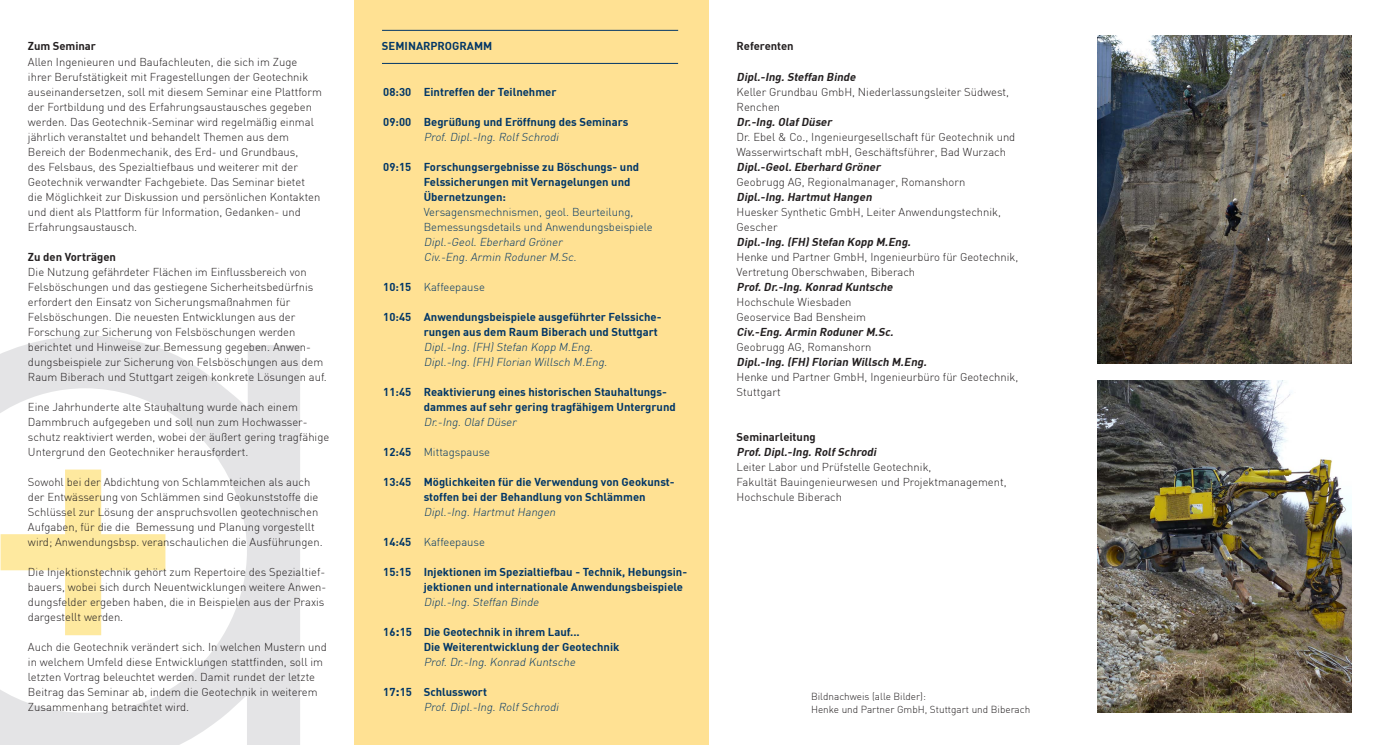
<style>
.page{position:relative;width:1397px;height:745px;background:#fff}
.page>*{position:absolute;margin:0;border:0;box-sizing:border-box;transform-origin:0 0}
.copy{font:300 11.25px/15px "DIN";color:#231f20}
.copy-2{font:700 11.25px/15px "DIN";color:#003667}
.copy-3{font:italic 300 11.25px "DIN";color:#003667}
.t1{font:italic 700 11.25px "DIN";color:#231f20}
.copy-4{font:300 11.25px/15px "DIN";color:#003667}
.copy-5{font:700 11.25px "DIN";color:#231f20}
.Zwischentext{font:700 11.25px "DIN";color:#003667}
.Überschrift{font:700 11.25px "DIN";color:#003667}
.Zwischentext-2{font:300 11.25px "DIN";color:#003667}
.t2{font:300 10px "DIN";color:#231f20}
.s1{font-size:13.75px}
</style>
<div class="page">
<div style="left:354px;top:0;width:355px;height:744px;background:#ffe193"></div>
<svg style="left:0;top:335px;width:300px;height:409px;fill:#e4e4e6"></svg>
<svg style="left:1px;top:469px;width:164px;height:165px"></svg>
<img style="left:1097px;top:380px;width:254px;height:331px">
<img style="left:1097px;top:35px;width:254px;height:328px">
<hr style="left:382px;top:63px;width:296px;height:1px;background:#003667">
<hr style="left:382px;top:30px;width:296px;height:1px;background:#003667">
<p class="copy-5" style="left:28px;top:39px;width:69px">Zum Seminar</p>
<p class="copy" style="left:28px;top:54px;width:295px">Allen Ingenieuren und Baufachleuten, die sich im Zuge ihrer Berufstätigkeit mit Fragestellungen der Geotechnik auseinandersetzen, soll mit diesem Seminar eine Plattform der Fortbildung und des Erfahrungsaustausches gegeben werden. Das Geotechnik-Seminar wird regelmäßig einmal jährlich veranstaltet und behandelt Themen aus dem Bereich der Bodenmechanik, des Erd- und Grundbaus,<br>des Felsbaus, des Spezialtiefbaus und weiterer mit der Geotechnik verwandter Fachgebiete. Das Seminar bietet die Möglichkeit zur Diskussion und persönlichen Kontakten und dient als Plattform für Information, Gedanken- und Erfahrungsaustausch.</p>
<p class="copy-5" style="left:28px;top:249px;width:90px">Zu den Vorträgen</p>
<p class="copy" style="left:28px;top:264px;width:300px">Die Nutzung gefährdeter Flächen im Einflussbereich von Felsböschungen und das gestiegene Sicherheitsbedürfnis erfordert den Einsatz von Sicherungsmaßnahmen für Felsböschungen. Die neuesten Entwicklungen aus der Forschung zur Sicherung von Felsböschungen werden berichtet und Hinweise zur Bemessung gegeben. Anwen&shy;dungsbeispiele zur Sicherung von Felsböschungen aus dem Raum Biberach und Stuttgart zeigen konkrete Lösungen auf.</p>
<p class="copy" style="left:28px;top:399px;width:303px">Eine Jahrhunderte alte Stauhaltung wurde nach einem Dammbruch aufgegeben und soll nun zum Hochwasser&shy;schutz reaktiviert werden, wobei der äußert gering tragfähige Untergrund den Geotechniker herausfordert.</p>
<p class="copy" style="left:28px;top:474px;width:296px">Sowohl bei der Abdichtung von Schlammteichen als auch der Entwässerung von Schlämmen sind Geokunststoffe die Schlüssel zur Lösung der anspruchsvollen geotechnischen Aufgaben, für die die Bemessung und Planung vorgestellt wird; Anwendungsbsp. veranschaulichen die Ausführungen.</p>
<p class="copy" style="left:28px;top:564px;width:300px">Die Injektionstechnik gehört zum Repertoire des Spezialtief&shy;bauers, wobei sich durch Neuentwicklungen weitere Anwen&shy;dungsfelder ergeben haben, die in Beispielen aus der Praxis dargestellt werden.</p>
<p class="copy" style="left:28px;top:639px;width:300px">Auch die Geotechnik verändert sich. In welchen Mustern und in welchem Umfeld diese Entwicklungen stattfinden, soll im letzten Vortrag beleuchtet werden. Damit rundet der letzte Beitrag das Seminar ab, indem die Geotechnik in weiterem Zusammenhang betrachtet wird.</p>
<p class="copy-2" style="left:382px;top:38px;width:112px">SEMINARPROGRAMM</p>
<p class="Überschrift" style="left:423px;top:84px;width:134px">Eintreffen der Teilnehmer</p>
<p class="Zwischentext" style="left:423px;top:114px;width:206px">Begrüßung und Eröffnung des Seminars</p>
<p class="copy-3" style="left:423px;top:129px;width:139px">Prof.Dipl.-Ing.RolfSchrodi</p>
<p class="copy-2" style="left:423px;top:158px;width:217px">Forschungsergebnisse zu Böschungs- und</p>
<p class="copy-2" style="left:423px;top:173px;width:208px">Felssicherungen mit Vernagelungen und</p>
<p class="copy-2" style="left:423px;top:188px;width:84px">Übernetzungen:</p>
<p class="copy-4" style="left:423px;top:204px;width:230px">Versagensmechnismen, geol. Beurteilung,<br>Bemessungsdetails und Anwendungsbeispiele</p>
<p class="copy-3" style="left:423px;top:234px;width:142px">Dipl.-Geol.Eberhard Gröner</p>
<p class="copy-3" style="left:423px;top:249px;width:156px">Civ.-Eng.Armin Roduner M.Sc.</p>
<p class="copy-4" style="left:423px;top:279px;width:63px">Kaffeepause</p>
<p class="copy-2" style="left:423px;top:308px;width:239px">Anwendungsbeispiele ausgeführter Felssiche&shy;rungen aus dem Raum Biberach und Stuttgart</p>
<p class="copy-3" style="left:423px;top:339px;width:173px">Dipl.-Ing.(FH)Stefan Kopp M.Eng.</p>
<p class="copy-3" style="left:423px;top:354px;width:187px">Dipl.-Ing.(FH)Florian Willsch M.Eng.</p>
<p class="copy-2" style="left:423px;top:383px;width:253px">Reaktivierung eines historischen Stauhaltungs&shy;dammes auf sehr gering tragfähigem Untergrund</p>
<p class="copy-3" style="left:423px;top:414px;width:97px">Dr.-Ing.OlafDüser</p>
<p class="Zwischentext-2" style="left:423px;top:444px;width:68px">Mittagspause</p>
<p class="copy-2" style="left:423px;top:473px;width:252px">Möglichkeiten für die Verwendung von Geokunst&shy;stoffen bei der Behandlung von Schlämmen</p>
<p class="copy-3" style="left:423px;top:504px;width:136px">Dipl.-Ing.HartmutHangen</p>
<p class="copy-4" style="left:423px;top:534px;width:63px">Kaffeepause</p>
<p class="copy-2" style="left:423px;top:563px;width:265px">Injektionen im Spezialtiefbau - Technik, Hebungsin&shy;jektionen und internationale Anwendungsbeispiele</p>
<p class="copy-3" style="left:423px;top:594px;width:119px">Dipl.-Ing.Steffan Binde</p>
<p class="copy-2" style="left:423px;top:623px;width:157px">Die Geotechnik in ihrem Lauf...</p>
<p class="copy-2" style="left:423px;top:638px;width:197px">Die Weiterentwicklung der Geotechnik</p>
<p class="copy-3" style="left:423px;top:654px;width:155px">Prof.Dr.-Ing.Konrad Kuntsche</p>
<p class="copy-2" style="left:423px;top:683px;width:65px">Schlusswort</p>
<p class="copy-3" style="left:423px;top:699px;width:139px">Prof.Dipl.-Ing.RolfSchrodi</p>
<p class="copy-2" style="left:383px;top:83px;width:29px">08:30</p>
<p class="copy-2" style="left:383px;top:113px;width:29px">09:00</p>
<p class="copy-2" style="left:383px;top:158px;width:29px">09:15</p>
<p class="copy-2" style="left:383px;top:278px;width:29px">10:15</p>
<p class="copy-2" style="left:383px;top:308px;width:29px">10:45</p>
<p class="copy-2" style="left:383px;top:383px;width:29px">11:45</p>
<p class="copy-2" style="left:383px;top:443px;width:29px">12:45</p>
<p class="copy-2" style="left:383px;top:473px;width:29px">13:45</p>
<p class="copy-2" style="left:383px;top:533px;width:29px">14:45</p>
<p class="copy-2" style="left:383px;top:563px;width:29px">15:15</p>
<p class="copy-2" style="left:383px;top:623px;width:30px">16<span class="s1">:</span>15</p>
<p class="copy-2" style="left:383px;top:683px;width:30px">17<span class="s1">:</span>15</p>
<p class="copy-5" style="left:736px;top:39px;width:59px">Referenten</p>
<p class="t1" style="left:736px;top:69px;width:123px">Dipl.-Ing.Steffan Binde</p>
<p class="copy" style="left:736px;top:84px;width:274px">Keller Grundbau GmbH, Niederlassungsleiter Südwest,<br>Renchen</p>
<p class="t1" style="left:736px;top:114px;width:99px">Dr.-Ing.OlafDüser</p>
<p class="copy" style="left:736px;top:129px;width:280px">Dr. Ebel &amp; Co., Ingenieurgesellschaft für Geotechnik und<br>Wasserwirtschaft mbH, Geschäftsführer, Bad Wurzach</p>
<p class="t1" style="left:736px;top:159px;width:148px">Dipl.-Geol.Eberhard Gröner</p>
<p class="copy" style="left:736px;top:174px;width:230px">Geobrugg AG, Regionalmanager, Romanshorn</p>
<p class="t1" style="left:736px;top:189px;width:139px">Dipl.-Ing.HartmutHangen</p>
<p class="copy" style="left:736px;top:204px;width:266px">Huesker Synthetic GmbH, Leiter Anwendungstechnik,<br>Gescher</p>
<p class="t1" style="left:736px;top:234px;width:178px">Dipl.-Ing.(FH)Stefan Kopp M.Eng.</p>
<p class="copy" style="left:736px;top:249px;width:283px">Henke und Partner GmbH, Ingenieurbüro für Geotechnik,<br>Vertretung Oberschwaben, Biberach</p>
<p class="t1" style="left:736px;top:279px;width:160px">Prof.Dr.-Ing.Konrad Kuntsche</p>
<p class="copy" style="left:736px;top:294px;width:116px">Hochschule Wiesbaden</p>
<p class="copy" style="left:736px;top:309px;width:131px">Geoservice Bad Bensheim</p>
<p class="t1" style="left:736px;top:324px;width:161px">Civ.-Eng.Armin Roduner M.Sc.</p>
<p class="copy" style="left:736px;top:339px;width:136px">Geobrugg AG, Romanshorn</p>
<p class="t1" style="left:736px;top:354px;width:194px">Dipl.-Ing.(FH)Florian Willsch M.Eng.</p>
<p class="copy" style="left:736px;top:369px;width:283px">Henke und Partner GmbH, Ingenieurbüro für Geotechnik,<br>Stuttgart</p>
<p class="copy-5" style="left:736px;top:429px;width:81px">Seminarleitung</p>
<p class="t1" style="left:736px;top:444px;width:144px">Prof.Dipl.-Ing.RolfSchrodi</p>
<p class="copy" style="left:736px;top:459px;width:196px">Leiter Labor und Prüfstelle Geotechnik,</p>
<p class="copy" style="left:736px;top:474px;width:271px">Fakultät Bauingenieurwesen und Projektmanagement,</p>
<p class="copy" style="left:736px;top:489px;width:107px">Hochschule Biberach</p>
<p class="t2" style="left:811px;top:690px;width:116px">Bildnachweis (alle Bilder):</p>
<p class="t2" style="left:811px;top:702px;width:221px">Henke und Partner GmbH, Stuttgart und Biberach</p>
</div>
